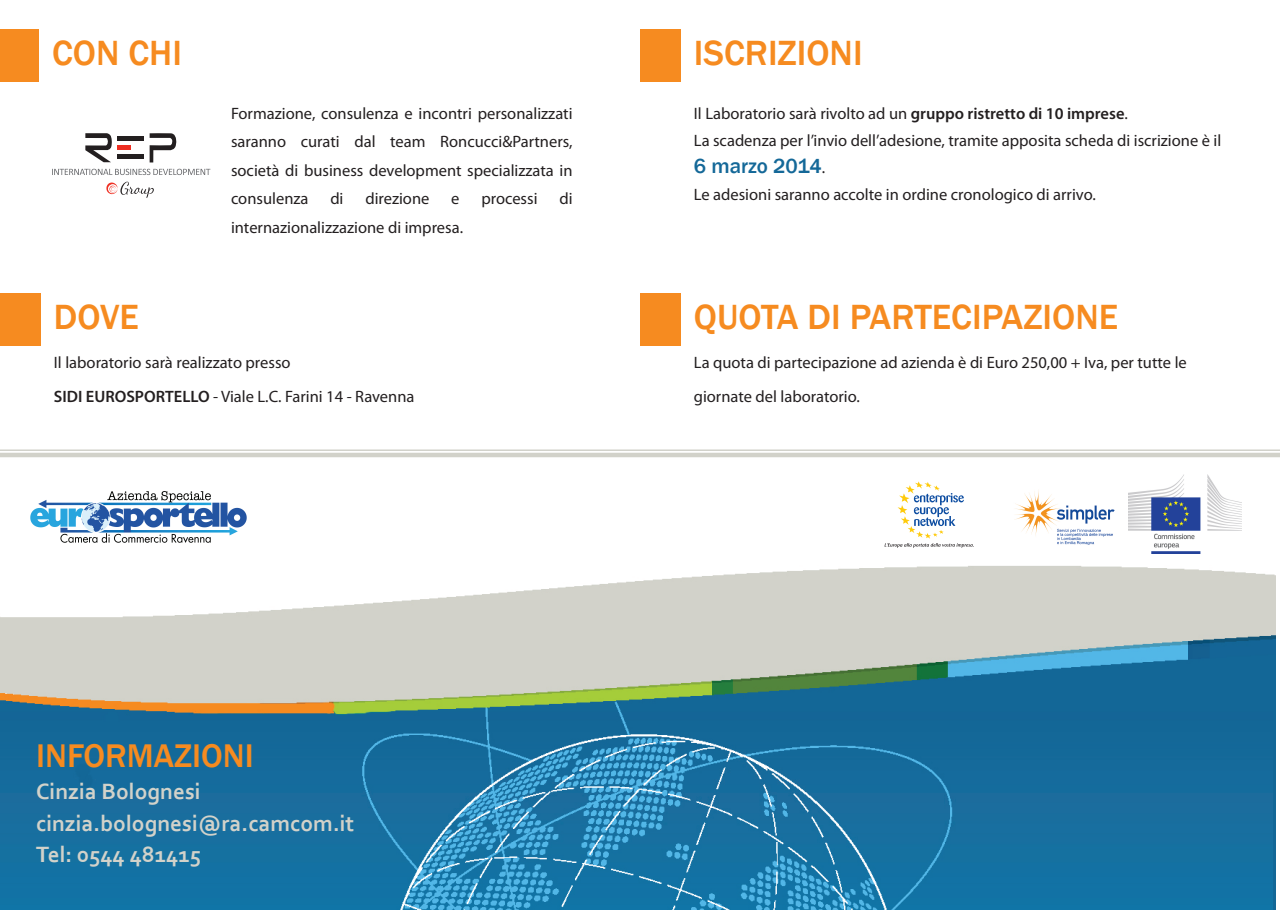
<style>
.page{position:relative;width:1280px;height:910px;background:#fff}
.page>*{position:absolute;margin:0;border:0;box-sizing:border-box;transform-origin:0 0}
.t1{font:500 36px "Franklin Gothic";color:#f68b20}
.t2{font:500 33.75px "Franklin Gothic";color:#f68b20}
.t3{font:700 23.25px/31.7px "Corbel";color:#d2d2ca}
.t4{font:500 21px "Franklin Gothic";color:#146898}
.t5{font:16.5px/28.5px "Myriad Pro";color:#231f20}
.s1{font-weight:600}
.s2{font-family:"Myriad Pro";font-weight:400;font-size:16.5px;color:#231f20}
</style>
<div class="page">
<svg style="left:106px;top:181px;width:48px;height:17px"></svg>
<svg style="left:150px;top:133px;width:27px;height:29px"></svg>
<svg style="left:85px;top:133px;width:27px;height:29px"></svg>
<div style="left:117px;top:136px;width:27px;height:5px;background:#231f20"></div>
<div style="left:117px;top:154px;width:27px;height:5px;background:#231f20"></div>
<div style="left:117px;top:145px;width:14px;height:5px;background:#ee2e22"></div>
<svg style="left:52px;top:169px;width:158px;height:6px"></svg>
<div style="left:0;top:29px;width:38px;height:53px;background:#f68b20"></div>
<div style="left:640px;top:29px;width:40px;height:53px;background:#f68b20"></div>
<div style="left:640px;top:293px;width:40px;height:53px;background:#f68b20"></div>
<div style="left:0;top:293px;width:40px;height:53px;background:#f68b20"></div>
<img style="left:0;top:542px;width:1275px;height:368px">
<img style="left:30px;top:492px;width:217px;height:50px">
<hr style="left:0;top:453px;width:1280px;height:4px;background:#d2d2ca">
<hr style="left:0;top:449px;width:1280px;height:2px;background:#d2d2ca">
<svg style="left:884px;top:481px;width:90px;height:67px"></svg>
<img style="left:1007px;top:490px;width:116px;height:60px">
<img style="left:1128px;top:475px;width:113px;height:78px">
<h1 class="t1" style="left:52px;top:31px;width:131px">CON CHI</h1>
<p class="t5" style="left:231px;top:99px;width:343px;text-align:justify">Formazione, consulenza e incontri personalizzati saranno curati dal team Roncucci&amp;Partners, società di business development specializzata in consulenza</p>
<p class="t5" style="left:330px;top:185px;width:15px">di</p>
<p class="t5" style="left:365px;top:185px;width:66px">direzione</p>
<p class="t5" style="left:451px;top:185px;width:10px">e</p>
<p class="t5" style="left:481px;top:185px;width:58px">processi</p>
<p class="t5" style="left:559px;top:185px;width:15px">di</p>
<p class="t5" style="left:231px;top:213px;width:234px">internazionalizzazione di impresa.</p>
<h1 class="t1" style="left:54px;top:295px;width:86px">DOVE</h1>
<p class="t5" style="left:54px;top:345px;width:362px;line-height:34.5px">Il laboratorio sarà realizzato presso<br><span class="s1">SIDI EUROSPORTELLO</span> - Viale L.C. Farini 14 - Ravenna</p>
<h1 class="t1" style="left:694px;top:31px;width:170px">ISCRIZIONI</h1>
<p class="t5" style="left:694px;top:100px;width:529px;line-height:27px">Il Laboratorio sarà rivolto ad un <span class="s1">gruppo ristretto di 10 imprese</span>.<br>La scadenza per l’invio dell’adesione, tramite apposita scheda di iscrizione è il</p>
<p class="t4" style="left:694px;top:153px;width:133px">6 marzo 2014<span class="s2">.</span></p>
<p class="t5" style="left:694px;top:180px;width:403px">Le adesioni saranno accolte in ordine cronologico di arrivo.</p>
<h1 class="t1" style="left:694px;top:295px;width:426px">QUOTA DI PARTECIPAZIONE</h1>
<p class="t5" style="left:694px;top:345px;width:494px;line-height:34.5px">La quota di partecipazione ad azienda è di Euro 250,00 + Iva, per tutte le giornate del laboratorio.</p>
<h2 class="t2" style="left:36px;top:735px;width:219px">INFORMAZIONI</h2>
<h3 class="t3" style="left:36px;top:775px;width:320px">Cinzia Bolognesi cinzia.bolognesi@ra.camcom.it<br>Tel: 0544 481415</h3>
</div>
